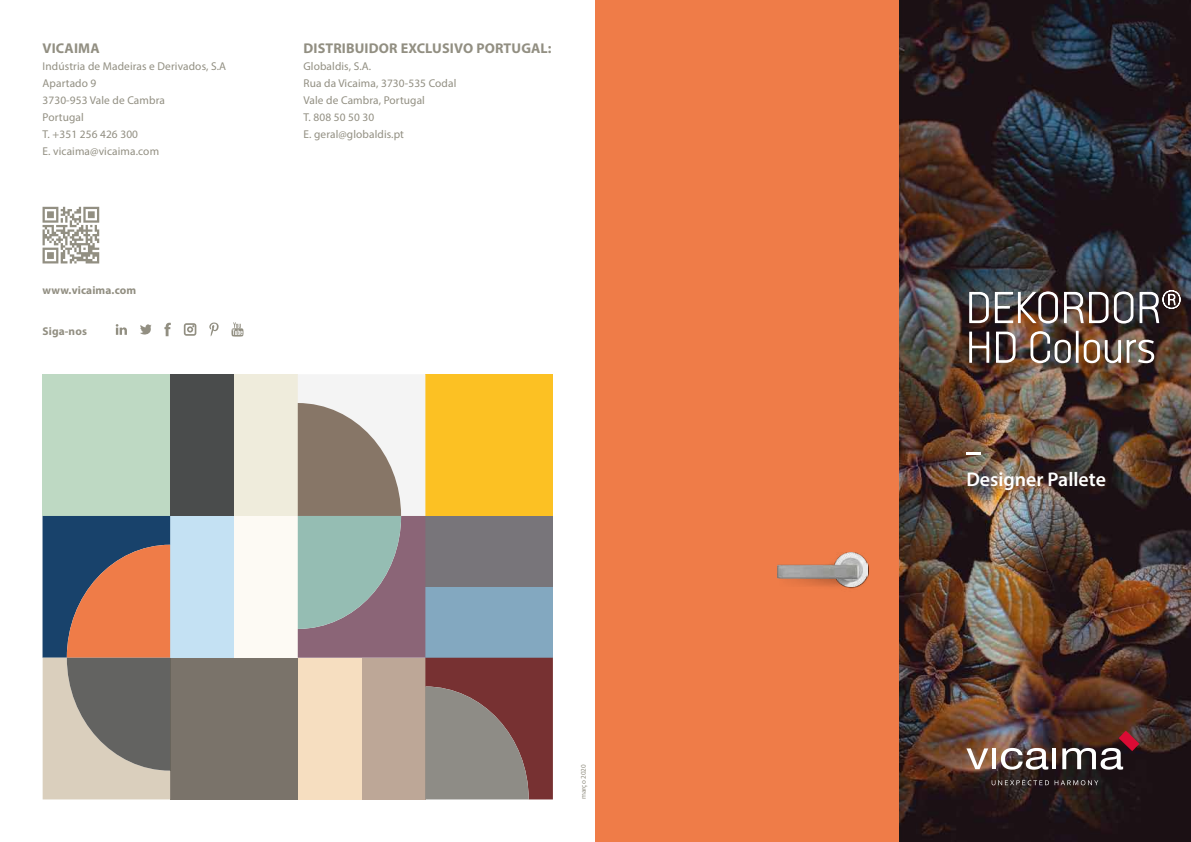
<style>
.page{position:relative;width:1191px;height:842px;background:#fff}
.page>*{position:absolute;margin:0;border:0;box-sizing:border-box;transform-origin:0 0}
.t1{font:600 19.8px "Myriad Pro";color:#fff}
.t2{font:700 14.2px "Myriad Pro";letter-spacing:.01em;color:#928f82}
.t3{font:11.3px/17px "Myriad Pro";letter-spacing:.01em;color:#928f82}
.t4{font:700 11.3px "Myriad Pro";letter-spacing:.01em;color:#928f82}
.t5{font:7.1px "Myriad Pro";letter-spacing:.01em;color:#928f82}
</style>
<div class="page">
<div style="left:43px;top:374px;width:127px;height:142px;background:#bed9c3"></div>
<div style="left:170px;top:658px;width:128px;height:141px;background:#7a736a"></div>
<div style="left:234px;top:374px;width:64px;height:142px;background:#efecdc"></div>
<div style="left:234px;top:516px;width:64px;height:142px;background:#fdfaf4"></div>
<div style="left:170px;top:374px;width:64px;height:142px;background:#4a4c4c"></div>
<div style="left:170px;top:516px;width:64px;height:142px;background:#c4e1f3"></div>
<svg style="left:43px;top:516px;width:127px;height:283px;background:#917c74"></svg>
<svg style="left:298px;top:374px;width:255px;height:425px;background:#b09e82"></svg>
<svg style="left:43px;top:207px;width:56px;height:56px"></svg>
<svg style="left:164px;top:323px;width:7px;height:13px"></svg>
<svg style="left:140px;top:324px;width:12px;height:11px"></svg>
<svg style="left:116px;top:324px;width:11px;height:11px"></svg>
<svg style="left:209px;top:322px;width:10px;height:14px"></svg>
<svg style="left:184px;top:323px;width:12px;height:13px"></svg>
<svg style="left:231px;top:322px;width:12px;height:15px"></svg>
<img style="left:899px;top:0;width:292px;height:842px">
<div style="left:595px;top:0;width:304px;height:842px;background:#ef7c48"></div>
<img style="left:829px;top:562px;width:39px;height:27px">
<img style="left:777px;top:552px;width:90px;height:34px">
<img style="left:968px;top:290px;width:213px;height:34px">
<svg style="left:968px;top:331px;width:48px;height:32px"></svg>
<svg style="left:1029px;top:330px;width:42px;height:34px"></svg>
<div style="left:1075px;top:331px;width:3px;height:32px;border:1px solid #fff"></div>
<svg style="left:1083px;top:339px;width:72px;height:25px"></svg>
<svg style="left:991px;top:780px;width:107px;height:5px"></svg>
<svg style="left:966px;top:748px;width:22px;height:21px"></svg>
<hr style="left:992px;top:748px;width:4px;height:21px;background:#fff">
<svg style="left:1001px;top:748px;width:47px;height:22px"></svg>
<hr style="left:1052px;top:748px;width:4px;height:21px;background:#fff">
<svg style="left:1062px;top:731px;width:77px;height:39px;background:#614544"></svg>
<hr style="left:966px;top:452px;width:14px;height:3px;background:#fff">
<p class="t2" style="left:43px;top:39px;width:59px">VICAIMA</p>
<p class="t3" style="left:43px;top:57px;width:185px">Indústria de Madeiras e Derivados, S.A<br>Apartado 9<br>3730-953 Vale de Cambra<br>Portugal<br>T. +351 256 426 300<br>E. vicaima@vicaima.com</p>
<p class="t4" style="left:43px;top:283px;width:95px">www.vicaima.com</p>
<p class="t4" style="left:43px;top:324px;width:46px">Siga-nos</p>
<p class="t2" style="left:303px;top:39px;width:250px">DISTRIBUIDOR EXCLUSIVO PORTUGAL:</p>
<p class="t3" style="left:303px;top:57px;width:154px">Globaldis, S.A.<br>Rua da Vicaima, 3730-535 Codal<br>Vale de Cambra, Portugal<br>T. 808 50 50 30<br>E. geral@globaldis.pt</p>
<p class="t5" style="left:579px;top:799px;width:37px;rotate:-90deg">março 2020</p>
<h1 class="t1" style="left:966px;top:467px;width:141px">Designer Pallete</h1>
</div>
